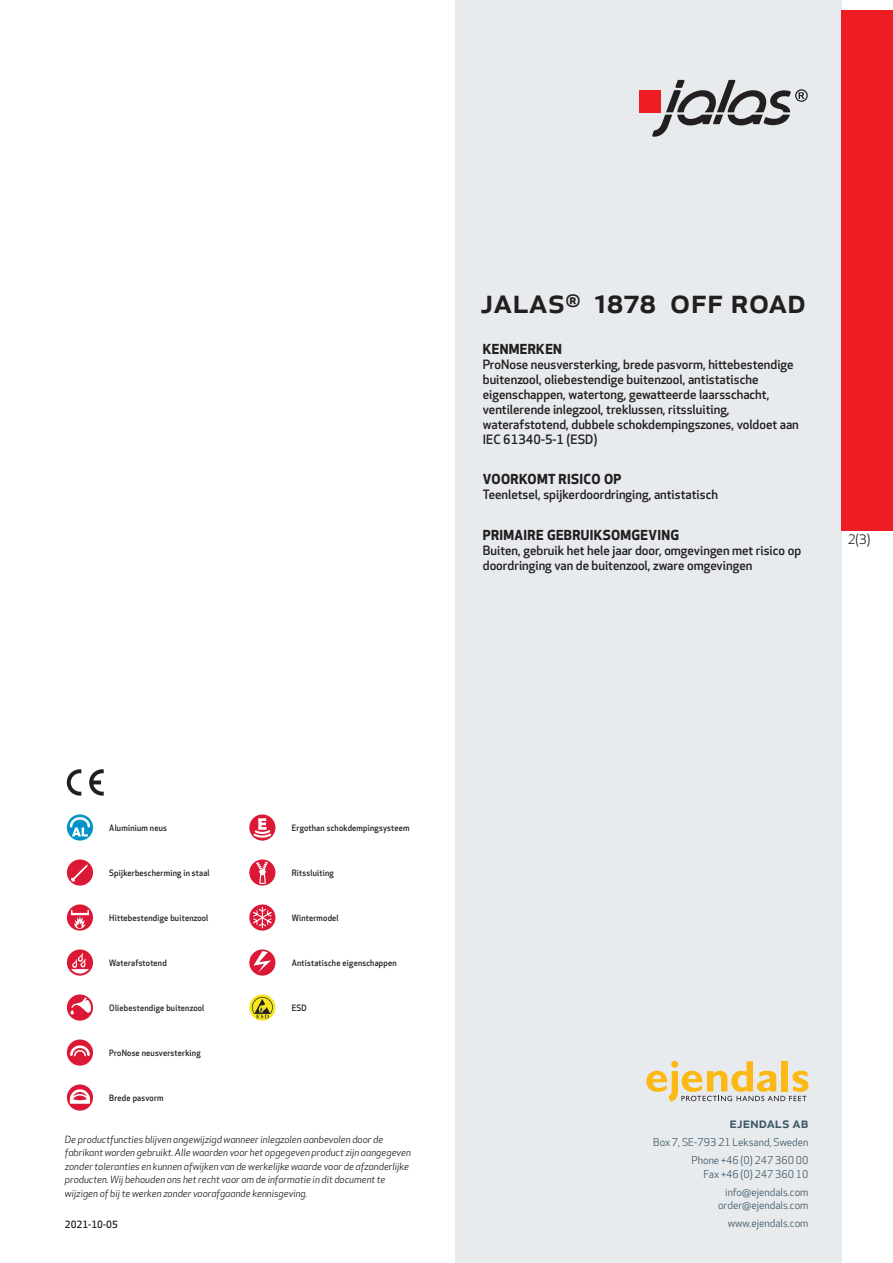
<style>
.page{position:relative;width:893px;height:1263px;background:#fff}
.page>*{position:absolute;margin:0;border:0;box-sizing:border-box;transform-origin:0 0}
.prodname{font:500 34.5px "Apex New";color:#231f20}
.t1{font:500 15px "Apex New";color:#405968}
.Funktion_body{font:700 13.5px "Apex New";letter-spacing:.025em;color:#231f20}
.t2{font:12.75px "Apex New";color:#231f20}
.Funktion_body-2{font:500 12.6px/15px "Apex New";color:#231f20}
.t3{font:10.5px/18px "Apex New";color:#405968;text-align:right}
.t4{font:italic 9.75px/13.5px "Apex New";color:#231f20}
.t5{font:500 9.75px "Apex New";color:#231f20}
.Funktion_body-3{font:500 8.55px "Apex New";letter-spacing:.025em;color:#231f20;scale:.95 1}
</style>
<div class="page">
<div style="left:455px;top:0;width:387px;height:1263px;background:#e8ebee"></div>
<svg style="left:646px;top:1061px;width:162px;height:40px"></svg>
<div style="left:842px;top:11px;width:51px;height:520px;background:#ee1d23"></div>
<div style="left:639px;top:90px;width:22px;height:22px;background:#ee1d23"></div>
<svg style="left:652px;top:80px;width:156px;height:57px"></svg>
<svg style="left:67px;top:814px;width:26px;height:27px"></svg>
<svg style="left:70px;top:817px;width:20px;height:19px"></svg>
<div style="left:67px;top:859px;width:26px;height:27px;background:#db1836;border-radius:50%"></div>
<svg style="left:71px;top:864px;width:17px;height:18px"></svg>
<svg style="left:67px;top:904px;width:26px;height:27px"></svg>
<svg style="left:71px;top:910px;width:18px;height:19px"></svg>
<svg style="left:67px;top:949px;width:26px;height:27px"></svg>
<svg style="left:71px;top:953px;width:18px;height:20px"></svg>
<svg style="left:67px;top:994px;width:26px;height:27px"></svg>
<svg style="left:70px;top:997px;width:21px;height:17px"></svg>
<div style="left:67px;top:1039px;width:26px;height:27px;background:#db1836;border-radius:50%"></div>
<svg style="left:70px;top:1045px;width:20px;height:11px"></svg>
<svg style="left:67px;top:1084px;width:26px;height:27px"></svg>
<svg style="left:70px;top:1089px;width:20px;height:15px"></svg>
<svg style="left:249px;top:814px;width:26px;height:27px"></svg>
<svg style="left:252px;top:818px;width:21px;height:21px"></svg>
<div style="left:249px;top:859px;width:26px;height:27px;background:#db1836;border-radius:50%"></div>
<svg style="left:256px;top:862px;width:12px;height:22px"></svg>
<svg style="left:249px;top:904px;width:26px;height:27px"></svg>
<svg style="left:253px;top:907px;width:19px;height:21px"></svg>
<svg style="left:249px;top:949px;width:26px;height:27px"></svg>
<svg style="left:254px;top:951px;width:17px;height:21px"></svg>
<svg style="left:249px;top:994px;width:26px;height:26px"></svg>
<svg style="left:252px;top:997px;width:21px;height:21px"></svg>
<svg style="left:89px;top:769px;width:15px;height:27px"></svg>
<svg style="left:67px;top:769px;width:14px;height:27px"></svg>
<p class="prodname" style="left:480px;top:277px;width:327px">JALAS<sup>®</sup> 1878 OFF ROAD</p>
<p class="Funktion_body" style="left:483px;top:339px;width:81px">KENMERKEN</p>
<p class="Funktion_body-2" style="left:483px;top:356px;width:318px">ProNose neusversterking, brede pasvorm, hittebestendige buitenzool, oliebestendige buitenzool, antistatische eigenschappen, watertong, gewatteerde laarsschacht, ventilerende inlegzool, treklussen, ritssluiting, waterafstotend, dubbele schokdempingszones, voldoet aan IEC 61340-5-1 (ESD)</p>
<p class="Funktion_body" style="left:483px;top:470px;width:140px">VOORKOMT RISICO OP</p>
<p class="Funktion_body-2" style="left:483px;top:487px;width:237px">Teenletsel, spijkerdoordringing, antistatisch</p>
<p class="Funktion_body" style="left:483px;top:525px;width:198px">PRIMAIRE GEBRUIKSOMGEVING</p>
<p class="Funktion_body-2" style="left:483px;top:543px;width:320px">Buiten, gebruik het hele jaar door, omgevingen met risico op doordringing van de buitenzool, zware omgevingen</p>
<p class="t2" style="left:848px;top:531px;width:24px">2(3)</p>
<p class="Funktion_body-3" style="left:109px;top:822px;width:62px">Aluminium neus</p>
<p class="Funktion_body-3" style="left:109px;top:867px;width:107px">Spijkerbescherming in staal</p>
<p class="Funktion_body-3" style="left:109px;top:912px;width:106px">Hittebestendige buitenzool</p>
<p class="Funktion_body-3" style="left:109px;top:957px;width:62px">Waterafstotend</p>
<p class="Funktion_body-3" style="left:109px;top:1002px;width:102px">Oliebestendige buitenzool</p>
<p class="Funktion_body-3" style="left:109px;top:1047px;width:98px">ProNose neusversterking</p>
<p class="Funktion_body-3" style="left:109px;top:1092px;width:59px">Brede pasvorm</p>
<p class="Funktion_body-3" style="left:292px;top:822px;width:126px">Ergothan schokdempingsysteem</p>
<p class="Funktion_body-3" style="left:292px;top:867px;width:46px">Ritssluiting</p>
<p class="Funktion_body-3" style="left:292px;top:912px;width:51px">Wintermodel</p>
<p class="Funktion_body-3" style="left:292px;top:957px;width:112px">Antistatische eigenschappen</p>
<p class="Funktion_body-3" style="left:292px;top:1002px;width:17px">ESD</p>
<p class="t4" style="left:65px;top:1132px;width:347px">De productfuncties blijven ongewijzigd wanneer inlegzolen aanbevolen door de fabrikant worden gebruikt. Alle waarden voor het opgegeven product zijn aangegeven zonder toleranties en kunnen afwijken van de werkelijke waarde voor de afzonderlijke producten. Wij behouden ons het recht voor om de informatie in dit document te wijzigen of bij te werken zonder voorafgaande kennisgeving.</p>
<p class="t5" style="left:65px;top:1218px;width:54px">2021-10-05</p>
<p class="t1" style="left:729px;top:1113px;width:80px">ejendals ab</p>
<p class="t3" style="left:653px;top:1133px;width:157px">Box 7, SE-793 21 Leksand, Sweden<br>Phone +46 (0) 247 360 00</p>
<p class="t3" style="left:703px;top:1165px;width:107px">Fax +46 (0) 247 360 10 info@ejendals.com</p>
<p class="t3" style="left:718px;top:1196px;width:92px">order@ejendals.com</p>
<p class="t3" style="left:728px;top:1215px;width:82px">www.ejendals.com</p>
</div>
